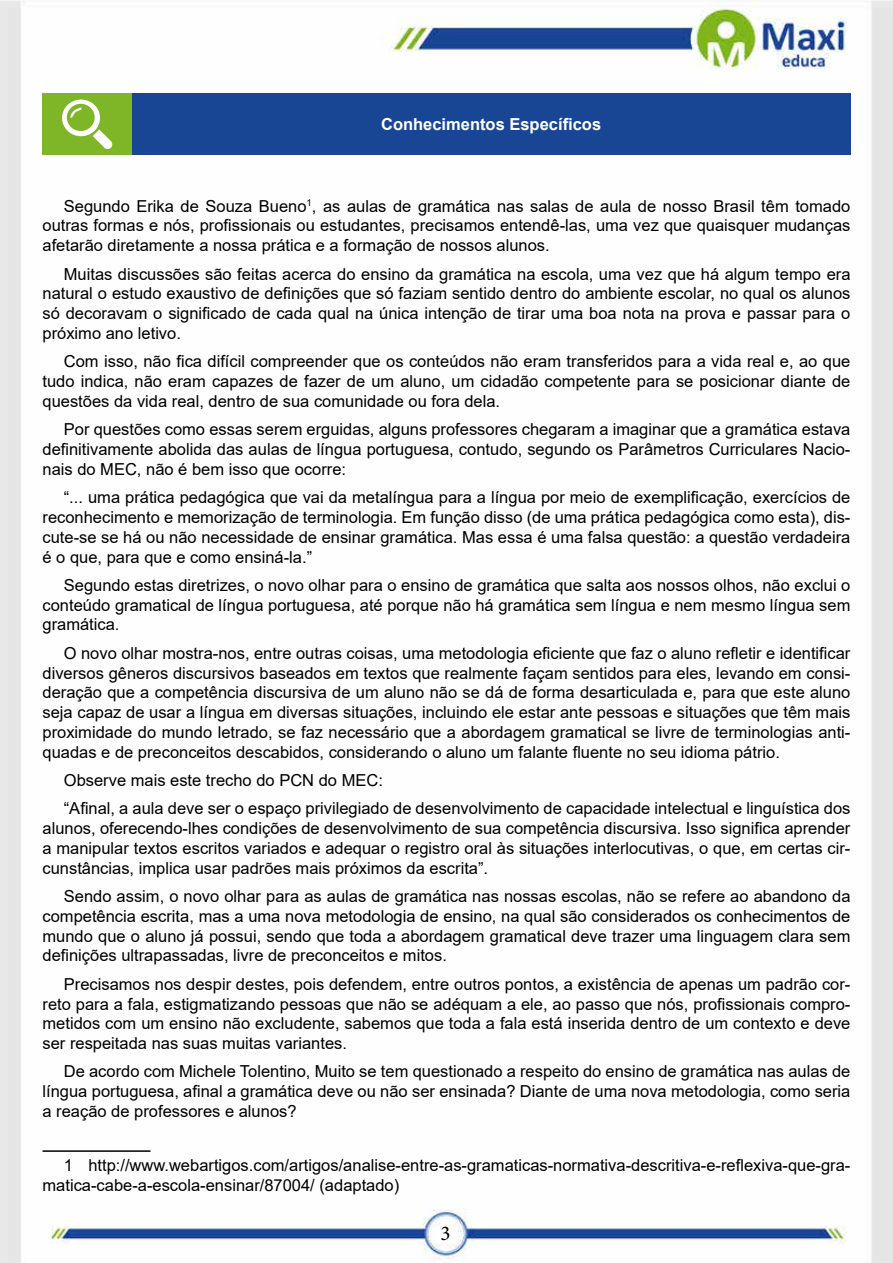
<style>
.page{position:relative;width:893px;height:1263px;background:#fff}
.page>*{position:absolute;margin:0;border:0;box-sizing:border-box;transform-origin:0 0}
.t1{font:21px "Minion Pro";color:#000}
.t2{font:16.5px/19.8px "Arial";color:#000;text-align:justify}
.t3{font:700 16.5px "Arial";color:#fff}
</style>
<div class="page">
<img style="left:0;top:0;width:893px;height:1263px">
<div style="left:43px;top:94px;width:89px;height:61px;background:#7fb628"></div>
<div style="left:132px;top:94px;width:718px;height:61px;background:#184695"></div>
<svg style="left:62px;top:100px;width:51px;height:49px"></svg>
<hr style="left:43px;top:1150px;width:108px;height:2px;background:#000">
<p class="t3" style="left:381px;top:113px;width:222px">Conhecimentos Específicos</p>
<p class="t2" style="left:43px;top:196px;width:809px;text-indent:21px">Segundo Erika de Souza Bueno<sup>1</sup>, as aulas de gramática nas salas de aula de nosso Brasil têm tomado outras formas e nós, profissionais ou estudantes, precisamos entendê-las, uma vez que quaisquer mudanças afetarão diretamente a nossa prática e a formação de nossos alunos.</p>
<p class="t2" style="left:43px;top:264px;width:809px;text-indent:21px">Muitas discussões são feitas acerca do ensino da gramática na escola, uma vez que há algum tempo era natural o estudo exaustivo de definições que só faziam sentido dentro do ambiente escolar, no qual os alunos só decoravam o significado de cada qual na única intenção de tirar uma boa nota na prova e passar para o próximo ano letivo.</p>
<p class="t2" style="left:43px;top:351px;width:809px;text-indent:21px">Com isso, não fica difícil compreender que os conteúdos não eram transferidos para a vida real e, ao que tudo indica, não eram capazes de fazer de um aluno, um cidadão competente para se posicionar diante de questões da vida real, dentro de sua comunidade ou fora dela.</p>
<p class="t2" style="left:43px;top:419px;width:809px;text-indent:21px">Por questões como essas serem erguidas, alguns professores chegaram a imaginar que a gramática estava definitivamente abolida das aulas de língua portuguesa, contudo, segundo os Parâmetros Curriculares Nacio&shy;nais do MEC, não é bem isso que ocorre:</p>
<p class="t2" style="left:43px;top:487px;width:809px;text-indent:21px">“... uma prática pedagógica que vai da metalíngua para a língua por meio de exemplificação, exercícios de reconhecimento e memorização de terminologia. Em função disso (de uma prática pedagógica como esta), dis&shy;cute-se se há ou não necessidade de ensinar gramática. Mas essa é uma falsa questão: a questão verdadeira é o que, para que e como ensiná-la.”</p>
<p class="t2" style="left:43px;top:575px;width:809px;text-indent:21px">Segundo estas diretrizes, o novo olhar para o ensino de gramática que salta aos nossos olhos, não exclui o conteúdo gramatical de língua portuguesa, até porque não há gramática sem língua e nem mesmo língua sem gramática.</p>
<p class="t2" style="left:43px;top:643px;width:809px;text-indent:21px">O novo olhar mostra-nos, entre outras coisas, uma metodologia eficiente que faz o aluno refletir e identificar diversos gêneros discursivos baseados em textos que realmente façam sentidos para eles, levando em consi&shy;deração que a competência discursiva de um aluno não se dá de forma desarticulada e, para que este aluno seja capaz de usar a língua em diversas situações, incluindo ele estar ante pessoas e situações que têm mais proximidade do mundo letrado, se faz necessário que a abordagem gramatical se livre de terminologias anti&shy;quadas e de preconceitos descabidos, considerando o aluno um falante fluente no seu idioma pátrio.</p>
<p class="t2" style="left:64px;top:766px;width:788px;line-height:28.3px">Observe mais este trecho do PCN do MEC:<br>“Afinal, a aula deve ser o espaço privilegiado de desenvolvimento de capacidade intelectual e linguística dos</p>
<p class="t2" style="left:43px;top:818px;width:809px">alunos, oferecendo-lhes condições de desenvolvimento de sua competência discursiva. Isso significa aprender a manipular textos escritos variados e adequar o registro oral às situações interlocutivas, o que, em certas cir&shy;cunstâncias, implica usar padrões mais próximos da escrita”.</p>
<p class="t2" style="left:43px;top:886px;width:809px;text-indent:21px">Sendo assim, o novo olhar para as aulas de gramática nas nossas escolas, não se refere ao abandono da competência escrita, mas a uma nova metodologia de ensino, na qual são considerados os conhecimentos de mundo que o aluno já possui, sendo que toda a abordagem gramatical deve trazer uma linguagem clara sem definições ultrapassadas, livre de preconceitos e mitos.</p>
<p class="t2" style="left:43px;top:974px;width:809px;text-indent:21px">Precisamos nos despir destes, pois defendem, entre outros pontos, a existência de apenas um padrão cor&shy;reto para a fala, estigmatizando pessoas que não se adéquam a ele, ao passo que nós, profissionais compro&shy;metidos com um ensino não excludente, sabemos que toda a fala está inserida dentro de um contexto e deve ser respeitada nas suas muitas variantes.</p>
<p class="t2" style="left:43px;top:1062px;width:809px;text-indent:21px">De acordo com Michele Tolentino, Muito se tem questionado a respeito do ensino de gramática nas aulas de língua portuguesa, afinal a gramática deve ou não ser ensinada? Diante de uma nova metodologia, como seria a reação de professores e alunos?</p>
<p class="t2" style="left:43px;top:1155px;width:809px;text-indent:21px">1 http://www.webartigos.com/artigos/analise-entre-as-gramaticas-normativa-descritiva-e-reflexiva-que-gra&shy;matica-cabe-a-escola-ensinar/87004/ (adaptado)</p>
<p class="t1" style="left:440px;top:1219px;width:12px">3</p>
</div>
